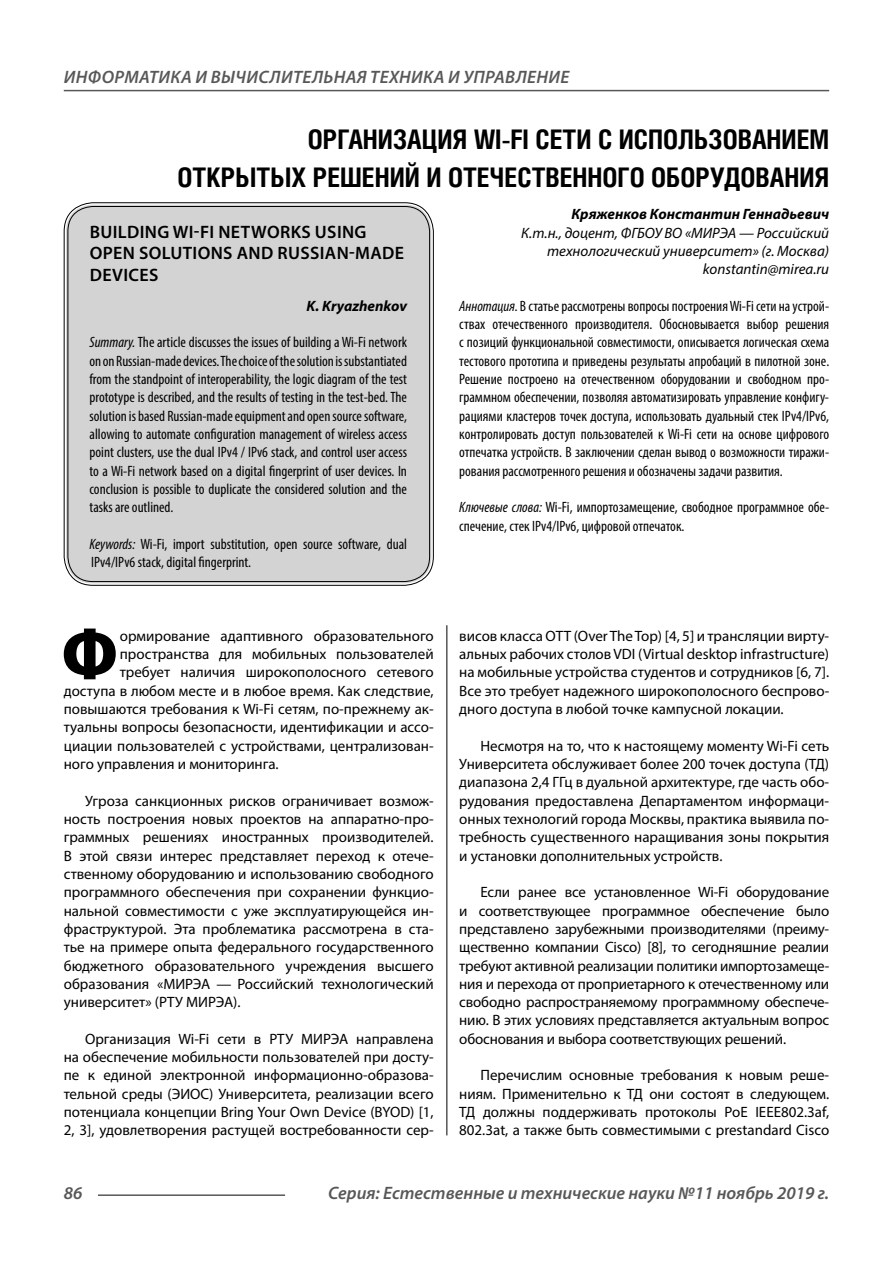
<style>
.page{position:relative;width:893px;height:1263px;background:#fff}
.page>*{position:absolute;margin:0;border:0;box-sizing:border-box;transform-origin:0 0}
.t1{font:900 69.3px "Myriad Pro";color:#000}
.t2{font:700 27px/37.5px "Helios Cond C";color:#000;text-align:right}
.t3{font:600 18px/21.6px "Myriad Pro";letter-spacing:.02em;color:#000}
.t4{font:italic 600 18px "Myriad Pro";color:#585858}
.t5{font:italic 600 18px "Myriad Pro";letter-spacing:.02em;color:#585858}
.t6{font:15px/18.3px "Myriad Pro";color:#000;text-align:justify}
.t7{font:condensed 15px/18.3px "Myriad Pro";color:#000;text-align:justify}
.t8{font:italic 15px/18.3px "Myriad Pro";color:#000;text-align:right}
.t9{font:italic 700 15px "Myriad Pro";color:#000}
.s1{font-weight:700}
.s2{font-style:italic}
</style>
<div class="page">
<hr style="left:446px;top:128px;width:1px;height:1007px;background:#000">
<div style="left:43px;top:0;width:786px;height:625px;background:#fff"></div>
<div style="left:66px;top:205px;width:365px;height:378px;background:#d3d3d3;border-radius:27px"></div>
<hr style="left:98px;top:1194px;width:187px;height:2px;background:#585858">
<hr style="left:64px;top:90px;width:765px;height:1px;background:#585858">
<p class="t5" style="left:64px;top:67px;width:507px">ИНФОРМАТИКА И ВЫЧИСЛИТЕЛЬНАЯ ТЕХНИКА И УПРАВЛЕНИЕ</p>
<p class="t2" style="left:178px;top:121px;width:653px">ОРГАНИЗАЦИЯ WI-FI СЕТИ С ИСПОЛЬЗОВАНИЕМ<br>ОТКРЫТЫХ РЕШЕНИЙ И ОТЕЧЕСТВЕННОГО ОБОРУДОВАНИЯ</p>
<p class="t8" style="left:521px;top:205px;width:309px"><span class="s1">Кряженков Константин Геннадьевич<br></span>К.т.н., доцент, ФГБОУ ВО «МИРЭА — Российский технологический университет» (г. Москва) konstantin@mirea.ru</p>
<p class="t7" style="left:459px;top:298px;width:371px"><span class="s2">Аннотация.</span> В статье рассмотрены вопросы построения Wi-Fi сети на устрой&shy;ствах отечественного производителя. Обосновывается выбор решения с позиций функциональной совместимости, описывается логическая схема тестового прототипа и приведены результаты апробаций в пилотной зоне.<br>Решение построено на отечественном оборудовании и свободном про&shy;граммном обеспечении, позволяя автоматизировать управление конфигу&shy;рациями кластеров точек доступа, использовать дуальный стек IPv4/IPv6, контролировать доступ пользователей к Wi-Fi сети на основе цифрового отпечатка устройств. В заключении сделан вывод о возможности тиражи&shy;рования рассмотренного решения и обозначены задачи развития.</p>
<p class="t7" style="left:459px;top:500px;width:371px"><span class="s2">Ключевые слова:</span> Wi-Fi, импортозамещение, свободное программное обе&shy;спечение, стек IPv4/IPv6, цифровой отпечаток.</p>
<p class="t3" style="left:90px;top:220px;width:316px">BUILDING WI-FI NETWORKS USING<br>OPEN SOLUTIONS AND RUSSIAN-MADE<br>DEVICES</p>
<p class="t9" style="left:307px;top:297px;width:102px">K. Kryazhenkov</p>
<p class="t7" style="left:90px;top:335px;width:319px"><span class="s2">Summary.</span> The article discusses the issues of building a Wi-Fi network on on Russian-made devices. The choice of the solution is substantiated from the standpoint of interoperability, the logic diagram of the test prototype is described, and the results of testing in the test-bed. The solution is based Russian-made equipment and open source software, allowing to automate configuration management of wireless access point clusters, use the dual IPv4 / IPv6 stack, and control user access to a Wi-Fi network based on a digital fingerprint of user devices. In conclusion is possible to duplicate the considered solution and the tasks are outlined.</p>
<p class="t7" style="left:90px;top:536px;width:319px"><span class="s2">Keywords:</span> Wi-Fi, import substitution, open source software, dual<br>IPv4/IPv6 stack, digital fingerprint.</p>
<p class="t1" style="left:61px;top:613px;width:58px">Ф</p>
<p class="t6" style="left:120px;top:628px;width:315px">ормирование адаптивного образовательного</p>
<p class="t6" style="left:120px;top:646px;width:315px">пространства для мобильных пользователей</p>
<p class="t6" style="left:120px;top:664px;width:315px">требует наличия широкополосного сетевого</p>
<p class="t6" style="left:64px;top:683px;width:371px">доступа в любом месте и в любое время. Как следствие,</p>
<p class="t6" style="left:64px;top:701px;width:371px">повышаются требования к Wi-Fi сетям, по-прежнему ак-</p>
<p class="t6" style="left:64px;top:719px;width:371px">туальны вопросы безопасности, идентификации и ассо-</p>
<p class="t6" style="left:64px;top:738px;width:371px">циации пользователей с устройствами, централизован-</p>
<p class="t6" style="left:64px;top:756px;width:216px">ного управления и мониторинга.</p>
<p class="t6" style="left:64px;top:792px;width:371px;text-indent:21px">Угроза санкционных рисков ограничивает возмож&shy;ность построения новых проектов на аппаратно-про&shy;граммных решениях иностранных производителей.<br>В этой связи интерес представляет переход к отече&shy;ственному оборудованию и использованию свободного программного обеспечения при сохранении функцио&shy;нальной совместимости с уже эксплуатирующейся ин&shy;фраструктурой. Эта проблематика рассмотрена в ста&shy;тье на примере опыта федерального государственного бюджетного образовательного учреждения высшего образования «МИРЭА — Российский технологический университет» (РТУ МИРЭА).</p>
<p class="t6" style="left:64px;top:1031px;width:371px;text-indent:21px">Организация Wi-Fi сети в РТУ МИРЭА направлена на обеспечение мобильности пользователей при досту&shy;пе к единой электронной информационно-образова&shy;тельной среды (ЭИОС) Университета, реализации всего потенциала концепции Bring Your Own Device (BYOD) [1, 2, 3], удовлетворения растущей востребованности сер-</p>
<p class="t6" style="left:459px;top:628px;width:372px">висов класса ОТТ (Over The Top) [4, 5] и трансляции вирту&shy;альных рабочих столов VDI (Virtual desktop infrastructure) на мобильные устройства студентов и сотрудников [6, 7].<br>Все это требует надежного широкополосного беспрово&shy;дного доступа в любой точке кампусной локации.</p>
<p class="t6" style="left:459px;top:738px;width:371px;text-indent:21px">Несмотря на то, что к настоящему моменту Wi-Fi сеть Университета обслуживает более 200 точек доступа (ТД) диапазона 2,4 ГГц в дуальной архитектуре, где часть обо&shy;рудования предоставлена Департаментом информаци&shy;онных технологий города Москвы, практика выявила по&shy;требность существенного наращивания зоны покрытия и установки дополнительных устройств.</p>
<p class="t6" style="left:459px;top:884px;width:372px;text-indent:21px">Если ранее все установленное Wi-Fi оборудование и соответствующее программное обеспечение было представлено зарубежными производителями (преиму&shy;щественно компании Cisco) [8], то сегодняшние реалии требуют активной реализации политики импортозамеще&shy;ния и перехода от проприетарного к отечественному или свободно распространяемому программному обеспече&shy;нию. В этих условиях представляется актуальным вопрос обоснования и выбора соответствующих решений.</p>
<p class="t6" style="left:459px;top:1067px;width:371px;text-indent:21px">Перечислим основные требования к новым реше&shy;ниям. Применительно к ТД они состоят в следующем.<br>ТД должны поддерживать протоколы PoE IEEE802.3af, 802.3at, а также быть совместимыми с prestandard Cisco</p>
<p class="t4" style="left:64px;top:1182px;width:20px">86</p>
<p class="t4" style="left:328px;top:1182px;width:503px">Серия: Естественные и технические науки №11 ноябрь 2019 г.</p>
</div>
